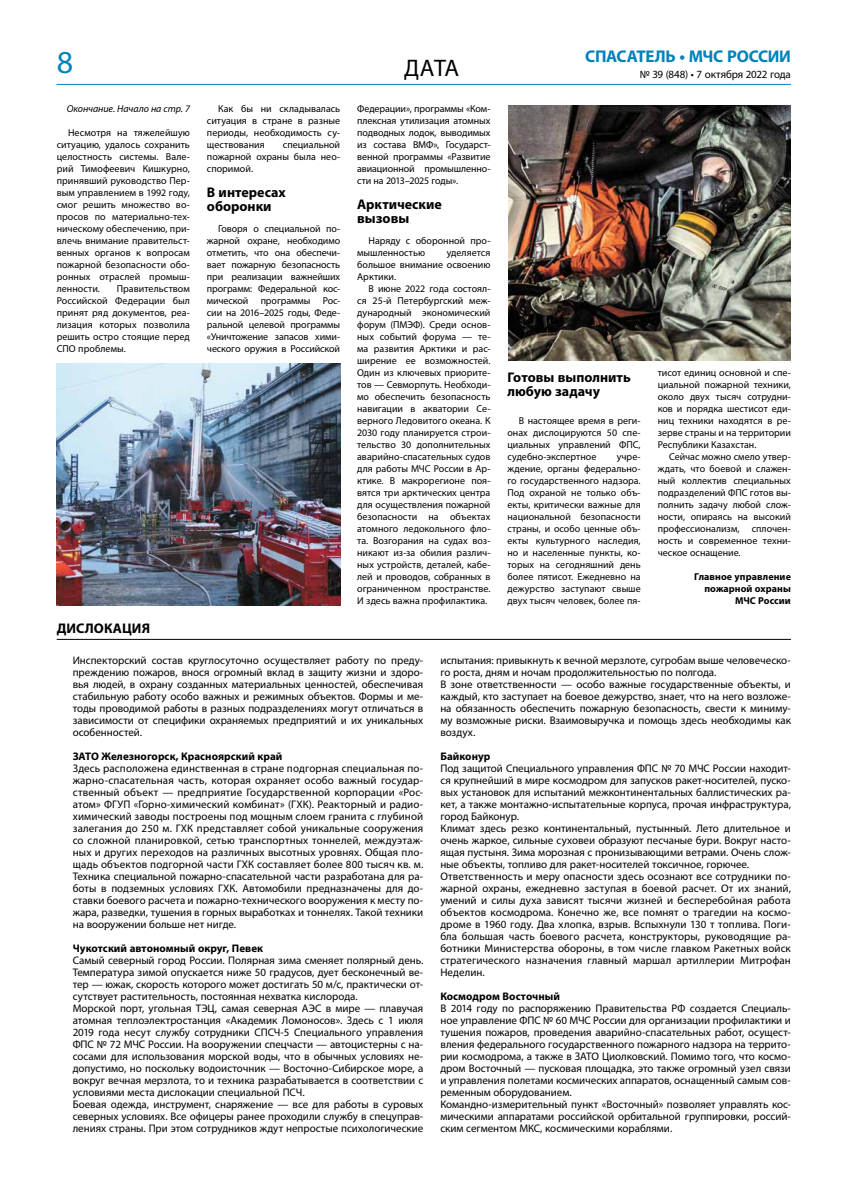
<style>
.page{position:relative;width:842px;height:1191px;background:#fff}
.page>*{position:absolute;margin:0;border:0;box-sizing:border-box;transform-origin:0 0}
.t1{font:32px "Myriad Pro";color:#0082ba}
.t2{font:24px "Myriad Pro";color:#000}
.t3{font:700 17px "Myriad Pro";letter-spacing:-.02em;color:#0082ba}
.t4{font:700 14px/14px "Myriad Pro";color:#000}
.t5{font:11px/12px "Myriad Pro";color:#000}
.t6{font:700 11px "Myriad Pro";letter-spacing:.005em;color:#000}
.t7{font:10px/12px "Myriad Pro";color:#000;text-align:justify}
.t8{font:700 10px/12px "Myriad Pro";letter-spacing:.005em;color:#000;text-align:right}
.t9{font:italic 10px "Myriad Pro";letter-spacing:-.005em;color:#000}
</style>
<div class="page">
<hr style="left:57px;top:84px;width:734px;height:1px;background:#0087bb">
<img style="left:508px;top:105px;width:283px;height:256px">
<img style="left:57px;top:364px;width:283px;height:241px">
<hr style="left:57px;top:639px;width:734px;height:1px;background:#000">
<h3 class="t3" style="left:585px;top:46px;width:207px">СПАСАТЕЛЬ • МЧС РОССИИ</h3>
<h1 class="t1" style="left:57px;top:42px;width:18px">8</h1>
<h2 class="t2" style="left:404px;top:53px;width:56px">ДАТА</h2>
<p class="t5" style="left:640px;top:68px;width:153px">№ 39 (848) • 7 октября 2022 года</p>
<p class="t9" style="left:67px;top:102px;width:125px">Окончание. Начало на стр. 7</p>
<p class="t7" style="left:57px;top:126px;width:135px;text-indent:11px">Несмотря на тяжелейшую ситуацию, удалось сохранить целостность системы. Вале&shy;рий Тимофеевич Кишкурно, принявший руководство Пер&shy;вым управлением в 1992 году, смог решить множество во&shy;просов по материально-тех&shy;ническому обеспечению, при&shy;влечь внимание правительст&shy;венных органов к вопросам пожарной безопасности обо&shy;ронных отраслей промыш&shy;ленности.</p>
<p class="t7" style="left:207px;top:102px;width:135px;text-indent:11px">Как бы ни складывалась ситуация в стране в разные периоды, необходимость су&shy;ществования</p>
<p class="t7" style="left:357px;top:102px;width:135px">Федерации», программы «Ком&shy;плексная утилизация атомных подводных лодок, выводимых из состава ВМФ», Государст&shy;венной программы «Развитие авиационной промышленно&shy;сти на 2013–2025 годы».</p>
<p class="t4" style="left:357px;top:197px;width:86px">Арктические вызовы</p>
<p class="t7" style="left:357px;top:234px;width:135px;text-indent:11px">Наряду с оборонной про&shy;мышленностью</p>
<p class="t7" style="left:207px;top:138px;width:135px;text-indent:76px">специальной пожарной охраны была нео&shy;споримой.</p>
<p class="t4" style="left:207px;top:185px;width:80px">В интересах оборонки</p>
<p class="t7" style="left:207px;top:222px;width:135px;text-indent:11px">Говоря о специальной по&shy;жарной охране, необходимо отметить, что она обеспечи&shy;вает пожарную безопасность при реализации важнейших программ: Федеральной кос&shy;мической программы Рос&shy;сии на 2016–2025 годы, Феде&shy;ральной целевой программы «Уничтожение запасов хими&shy;ческого оружия в Российской</p>
<p class="t7" style="left:357px;top:246px;width:135px;text-indent:89px">уделяется большое внимание освоению Арктики.</p>
<p class="t7" style="left:357px;top:282px;width:135px;text-indent:11px">В июне 2022 года состоял&shy;ся 25-й Петербургский меж&shy;дународный экономический форум (ПМЭФ). Среди основ&shy;ных событий форума — те&shy;ма развития Арктики и рас&shy;ширение ее возможностей.<br>Один из ключевых приорите&shy;тов — Севморпуть. Необходи&shy;мо обеспечить безопасность навигации в акватории Се&shy;верного Ледовитого океана. К 2030 году планируется строи&shy;тельство 30 дополнительных аварийно-спасательных судов для работы МЧС России в Ар&shy;ктике. В макрорегионе поя&shy;вятся три арктических центра для осуществления пожарной безопасности на объектах атомного ледокольного фло&shy;та. Возгорания на судах воз&shy;никают из-за обилия различ&shy;ных устройств, деталей, кабе&shy;лей и проводов, собранных в ограниченном пространстве.<br>И здесь важна профилактика.</p>
<p class="t7" style="left:57px;top:282px;width:135px;text-indent:60px">Правительством Российской Федерации был принят ряд документов, реа&shy;лизация которых позволила решить остро стоящие перед СПО проблемы.</p>
<p class="t7" style="left:658px;top:366px;width:135px">тисот единиц основной и спе&shy;циальной пожарной техники, около двух тысяч сотрудни&shy;ков и порядка шестисот еди&shy;ниц техники находятся в ре&shy;зерве страны и на территории Республики Казахстан.</p>
<p class="t7" style="left:658px;top:450px;width:135px;text-indent:11px">Сейчас можно смело утвер&shy;ждать, что боевой и слажен&shy;ный коллектив специальных подразделений ФПС готов вы&shy;полнить задачу любой слож&shy;ности, опираясь на высокий профессионализм, сплочен&shy;ность и современное техни&shy;ческое оснащение.</p>
<p class="t8" style="left:694px;top:570px;width:98px">Главное управление пожарной охраны<br>МЧС России</p>
<p class="t4" style="left:507px;top:369px;width:125px">Готовы выполнить любую задачу</p>
<p class="t7" style="left:507px;top:414px;width:135px;text-indent:11px">В настоящее время в реги&shy;онах дислоцируются 50 спе&shy;циальных управлений ФПС, судебно-экспертное</p>
<p class="t7" style="left:507px;top:450px;width:135px;text-indent:109px">учре&shy;ждение, органы федерально&shy;го государственного надзора.<br>Под охраной не только объ&shy;екты, критически важные для национальной безопасности страны, и особо ценные объ&shy;екты культурного наследия, но и населенные пункты, ко&shy;торых на сегодняшний день более пятисот. Ежедневно на дежурство заступают свыше двух тысяч человек, более пя-</p>
<p class="t4" style="left:57px;top:621px;width:95px">ДИСЛОКАЦИЯ</p>
<p class="t5" style="left:73px;top:654px;width:352px;text-align:justify">Инспекторский состав круглосуточно осуществляет работу по преду&shy;преждению пожаров, внося огромный вклад в защиту жизни и здоро&shy;вья людей, в охрану созданных материальных ценностей, обеспечивая стабильную работу особо важных и режимных объектов. Формы и ме&shy;тоды проводимой работы в разных подразделениях могут отличаться в зависимости от специфики охраняемых предприятий и их уникальных особенностей.</p>
<p class="t6" style="left:73px;top:749px;width:211px">ЗАТО Железногорск, Красноярский край</p>
<p class="t5" style="left:73px;top:762px;width:352px;text-align:justify">Здесь расположена единственная в стране подгорная специальная по&shy;жарно-спасательная часть, которая охраняет особо важный государ&shy;ственный объект — предприятие Государственной корпорации «Рос&shy;атом» ФГУП «Горно-химический комбинат» (ГХК). Реакторный и радио&shy;химический заводы построены под мощным слоем гранита с глубиной залегания до 250 м. ГХК представляет собой уникальные сооружения со сложной планировкой, сетью транспортных тоннелей, междуэтаж&shy;ных и других переходов на различных высотных уровнях. Общая пло&shy;щадь объектов подгорной части ГХК составляет более 800 тысяч кв. м.<br>Техника специальной пожарно-спасательной части разработана для ра&shy;боты в подземных условиях ГХК. Автомобили предназначены для до&shy;ставки боевого расчета и пожарно-технического вооружения к месту по&shy;жара, разведки, тушения в горных выработках и тоннелях. Такой техники на вооружении больше нет нигде.</p>
<p class="t6" style="left:73px;top:941px;width:192px">Чукотский автономный округ, Певек</p>
<p class="t5" style="left:73px;top:954px;width:352px">Самый северный город России. Полярная зима сменяет полярный день.<br>Температура зимой опускается ниже 50 градусов, дует бесконечный ве&shy;тер — южак, скорость которого может достигать 50 м/с, практически от&shy;сутствует растительность, постоянная нехватка кислорода.<br>Морской порт, угольная ТЭЦ, самая северная АЭС в мире — плавучая атомная теплоэлектростанция «Академик Ломоносов». Здесь с 1 июля 2019 года несут службу сотрудники СПСЧ-5 Специального управления ФПС № 72 МЧС России. На вооружении спецчасти — автоцистерны с на&shy;сосами для использования морской воды, что в обычных условиях не&shy;допустимо, но поскольку водоисточник — Восточно-Сибирское море, а вокруг вечная мерзлота, то и техника разрабатывается в соответствии с условиями места дислокации специальной ПСЧ.<br>Боевая одежда, инструмент, снаряжение — все для работы в суровых северных условиях. Все офицеры ранее проходили службу в спецуправ&shy;лениях страны. При этом сотрудников ждут непростые психологические</p>
<p class="t5" style="left:440px;top:654px;width:352px">испытания: привыкнуть к вечной мерзлоте, сугробам выше человеческо&shy;го роста, дням и ночам продолжительностью по полгода.<br>В зоне ответственности — особо важные государственные объекты, и каждый, кто заступает на боевое дежурство, знает, что на него возложе&shy;на обязанность обеспечить пожарную безопасность, свести к миниму&shy;му возможные риски. Взаимовыручка и помощь здесь необходимы как воздух.</p>
<p class="t6" style="left:440px;top:749px;width:52px">Байконур</p>
<p class="t5" style="left:440px;top:762px;width:352px">Под защитой Специального управления ФПС № 70 МЧС России находит&shy;ся крупнейший в мире космодром для запусков ракет-носителей, пуско&shy;вых установок для испытаний межконтинентальных баллистических ра&shy;кет, а также монтажно-испытательные корпуса, прочая инфраструктура, город Байконур.<br>Климат здесь резко континентальный, пустынный. Лето длительное и очень жаркое, сильные суховеи образуют песчаные бури. Вокруг насто&shy;ящая пустыня. Зима морозная с пронизывающими ветрами. Очень слож&shy;ные объекты, топливо для ракет-носителей токсичное, горючее.<br>Ответственность и меру опасности здесь осознают все сотрудники по&shy;жарной охраны, ежедневно заступая в боевой расчет. От их знаний, умений и силы духа зависят тысячи жизней и бесперебойная работа объектов космодрома. Конечно же, все помнят о трагедии на космо&shy;дроме в 1960 году. Два хлопка, взрыв. Вспыхнули 130 т топлива. Поги&shy;бла большая часть боевого расчета, конструкторы, руководящие ра&shy;ботники Министерства обороны, в том числе главком Ракетных войск стратегического назначения главный маршал артиллерии Митрофан Неделин.</p>
<p class="t6" style="left:440px;top:989px;width:121px">Космодром Восточный</p>
<p class="t5" style="left:440px;top:1002px;width:352px">В 2014 году по распоряжению Правительства РФ создается Специаль&shy;ное управление ФПС № 60 МЧС России для организации профилактики и тушения пожаров, проведения аварийно-спасательных работ, осущест&shy;вления федерального государственного пожарного надзора на террито&shy;рии космодрома, а также в ЗАТО Циолковский. Помимо того, что космо&shy;дром Восточный — пусковая площадка, это также огромный узел связи и управления полетами космических аппаратов, оснащенный самым сов&shy;ременным оборудованием.<br>Командно-измерительный пункт «Восточный» позволяет управлять кос&shy;мическими аппаратами российской орбитальной группировки, россий&shy;ским сегментом МКС, космическими кораблями.</p>
</div>
